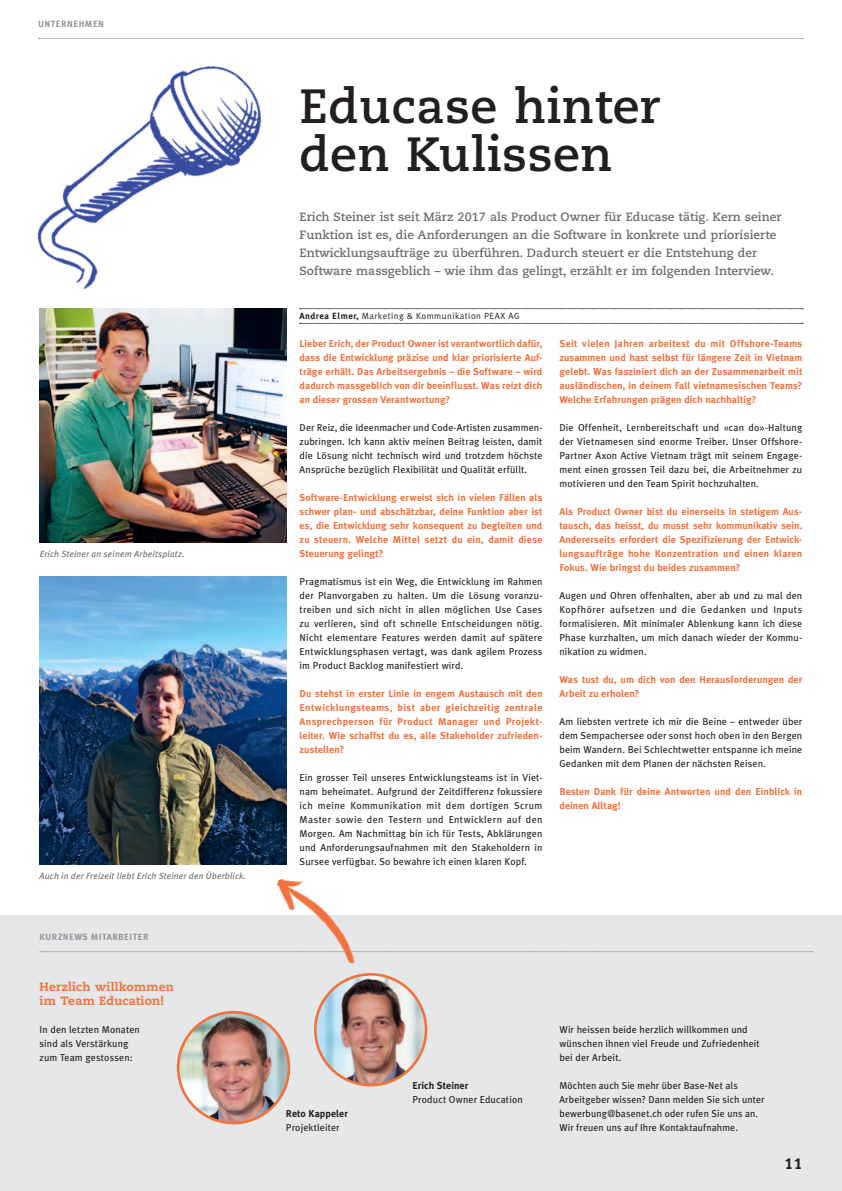
<style>
.page{position:relative;width:842px;height:1191px;background:#fff}
.page>*{position:absolute;margin:0;border:0;box-sizing:border-box;transform-origin:0 0}
.t1{font:700 48px/48px "Caecilia";letter-spacing:.01em;color:#231f20}
.t2{font:16px "Meta Plus Bold Caps";color:#231f20}
.t3{font:700 12px/18px "Caecilia";letter-spacing:.005em;color:#6c6d70}
.t4{font:800 12px/14px "Caecilia";letter-spacing:.015em;color:#f1723d}
.t5{font:10px/14px "Meta Plus";letter-spacing:.01em;color:#231f20;text-align:justify}
.t6{font:700 10px/14px "Meta Plus";letter-spacing:.01em;color:#f1723d;text-align:justify}
.t7{font:700 10px "Meta Plus";letter-spacing:.005em;color:#231f20}
.t8{font:italic 9px "Meta Plus";letter-spacing:.015em;color:#6c6d70}
.t9{font:9px "Meta Plus Normal";letter-spacing:.05em;color:#231f20}
.t10{font:700 9px "Meta Plus";letter-spacing:.05em;color:#939598}
.s1{font-family:"Meta Plus";font-weight:700}
</style>
<div class="page">
<svg style="left:300px;top:308px;width:503px;height:1px"></svg>
<svg style="left:300px;top:323px;width:503px;height:1px"></svg>
<div style="left:0;top:916px;width:842px;height:275px;background:#e6e7e9"></div>
<svg style="left:286px;top:38px;width:517px;height:1px"></svg>
<svg style="left:40px;top:951px;width:773px;height:1px"></svg>
<img style="left:178px;top:1012px;width:111px;height:111px;border-radius:55px">
<div style="left:177px;top:1011px;width:113px;height:113px;border:3px solid #f1723d;border-radius:50%"></div>
<img style="left:315px;top:974px;width:111px;height:111px;border-radius:54px">
<div style="left:314px;top:973px;width:113px;height:113px;border:3px solid #f1723d;border-radius:50%"></div>
<img style="left:40px;top:319px;width:246px;height:224px">
<img style="left:40px;top:577px;width:246px;height:287px">
<img style="left:37px;top:38px;width:249px;height:281px">
<img style="left:271px;top:879px;width:86px;height:85px">
<p class="t10" style="left:38px;top:19px;width:66px">UNTERN EHMEN</p>
<p class="t8" style="left:40px;top:548px;width:146px">Erich Steiner an seinem Arbeitsplatz.</p>
<p class="t8" style="left:40px;top:870px;width:208px">Auch in der Freizeit liebt Erich Steiner den Überblick.</p>
<p class="t10" style="left:40px;top:931px;width:7px">Kurz</p>
<p class="t10" style="left:63px;top:931px;width:32px">news Mitar</p>
<p class="t10" style="left:118px;top:931px;width:12px">beiter</p>
<p class="t4" style="left:40px;top:980px;width:136px">Herzlich willkommen im Team Education!</p>
<p class="t5" style="left:40px;top:1022px;width:102px;text-align:left">In den letzten Monaten sind als Verstärkung zum Team gestossen:</p>
<h1 class="t1" style="left:300px;top:83px;width:362px">Educase hinter den Kulissen</h1>
<p class="t3" style="left:300px;top:208px;width:483px">Erich Steiner ist seit März 2017 als Product Owner für Educase tätig. Kern seiner Funktion ist es, die Anforderungen an die Software in konkrete und priorisierte Entwicklungsaufträge zu überführen. Dadurch steuert er die Entstehung der Software massgeblich – wie ihm das gelingt, erzählt er im folgenden Interview.</p>
<p class="t9" style="left:300px;top:310px;width:222px"><span class="s1">Andrea Elmer,</span> Marketing &amp; Kommunikation PEAX AG</p>
<p class="t6" style="left:300px;top:336px;width:244px">Lieber Erich, der Product Owner ist verantwortlich dafür, dass die Entwicklung präzise und klar priorisierte Auf&shy;träge erhält. Das Arbeitsergebnis – die Software – wird dadurch massgeblich von dir beeinflusst. Was reizt dich an dieser grossen Verantwortung?</p>
<p class="t5" style="left:300px;top:420px;width:244px">Der Reiz, die Ideenmacher und Code-Artisten zusammen&shy;zubringen. Ich kann aktiv meinen Beitrag leisten, damit die Lösung nicht technisch wird und trotzdem höchste Ansprüche bezüglich Flexibilität und Qualität erfüllt.</p>
<p class="t6" style="left:300px;top:490px;width:244px">Software-Entwicklung erweist sich in vielen Fällen als schwer plan- und abschätzbar, deine Funktion aber ist es, die Entwicklung sehr konsequent zu begleiten und zu steuern. Welche Mittel setzt du ein, damit diese Steuerung gelingt?</p>
<p class="t5" style="left:300px;top:574px;width:244px">Pragmatismus ist ein Weg, die Entwicklung im Rahmen der Planvorgaben zu halten. U m die Lösung voranzu&shy;treiben und sich nicht in allen möglichen Use Cases zu verlieren, sind oft schnelle Entscheidungen nötig.<br>N icht elementare Features werden damit auf spätere Entwicklungsphasen vertagt, was dank agilem Prozess im Product Backlog manifestiert wird.</p>
<p class="t6" style="left:300px;top:686px;width:244px">Du stehst in erster Linie in engem Austausch mit den Entwicklungsteams, bist aber gleichzeitig zentrale Ansprechperson für Product Manager und Projekt&shy;leiter. Wie schaffst du es, alle Stakeholder zufrieden&shy;zustellen?</p>
<p class="t5" style="left:300px;top:770px;width:244px">Ein grosser Teil unseres Entwicklungsteams ist in Viet&shy;nam beheimatet. Aufgrund der Zeitdifferenz fokussiere ich meine Kommunikation mit dem dortigen Scrum Master sowie den Testern und Entwicklern auf den Morgen. Am N achmittag bin ich für Tests, Abklärungen und Anforderungsaufnahmen mit den Stakeholdern in Sursee verfügbar. So bewahre ich einen klaren Kopf.</p>
<p class="t6" style="left:559px;top:336px;width:244px">Seit vielen Jahren arbeitest du mit Offshore-Teams zusammen und hast selbst für längere Zeit in Vietnam gelebt. Was fasziniert dich an der Zusammenarbeit mit ausländischen, in deinem Fall vietnamesischen Teams?<br>Welche Erfahrungen prägen dich nachhaltig?</p>
<p class="t5" style="left:559px;top:420px;width:244px">Die Offenheit, Lernbereitschaft und «can do»-H altung der Vietnamesen sind enorme Treiber. U nser Offshore-Partner Axon Active Vietnam trägt mit seinem Engage&shy;ment einen grossen Teil dazu bei, die Arbeitnehmer zu motivieren und den Team Spirit hochzuhalten.</p>
<p class="t6" style="left:559px;top:504px;width:244px">Als Product Owner bist du einerseits in stetigem Aus&shy;tausch, das heisst, du musst sehr kommunikativ sein.<br>Andererseits erfordert die Spezifizierung der Entwick&shy;lungsaufträge hohe Konzentration und einen klaren Fokus. Wie bringst du beides zusammen?</p>
<p class="t5" style="left:559px;top:588px;width:244px">Augen und Ohren offenhalten, aber ab und zu mal den Kopfhörer aufsetzen und die Gedanken und Inputs formalisieren. Mit minimaler Ablenkung kann ich diese Phase kurzhalten, um mich danach wieder der Kommu&shy;nikation zu widmen.</p>
<p class="t6" style="left:559px;top:672px;width:244px">Was tust du, um dich von den H erausforderungen der<br>Arbeit zu erholen?</p>
<p class="t5" style="left:559px;top:714px;width:244px">Am liebsten vertrete ich mir die Beine – entweder über dem Sempachersee oder sonst hoch oben in den Bergen beim Wandern. Bei Schlechtwetter entspanne ich meine Gedanken mit dem Planen der nächsten Reisen.</p>
<p class="t6" style="left:559px;top:784px;width:244px">Besten Dank für deine Antworten und den Einblick in deinen Alltag!</p>
<p class="t7" style="left:286px;top:1108px;width:63px">Reto Kappeler</p>
<p class="t5" style="left:286px;top:1120px;width:55px">Projektleiter</p>
<p class="t7" style="left:412px;top:1080px;width:57px">Erich Steiner</p>
<p class="t5" style="left:412px;top:1092px;width:112px">Product Owner Education</p>
<p class="t5" style="left:559px;top:1022px;width:202px;text-align:left">Wir heissen beide herzlich willkommen und wünschen ihnen viel Freude und Zufriedenheit bei der Arbeit.</p>
<p class="t5" style="left:559px;top:1078px;width:206px;text-align:left">Möchten auch Sie mehr über Base-N et als Arbeitgeber wissen? Dann melden Sie sich unter bewerbung@basenet.ch oder rufen Sie uns an.<br>Wir freuen uns auf Ihre Kontaktaufnahme.</p>
<h2 class="t2" style="left:784px;top:1154px;width:19px">11</h2>
</div>
